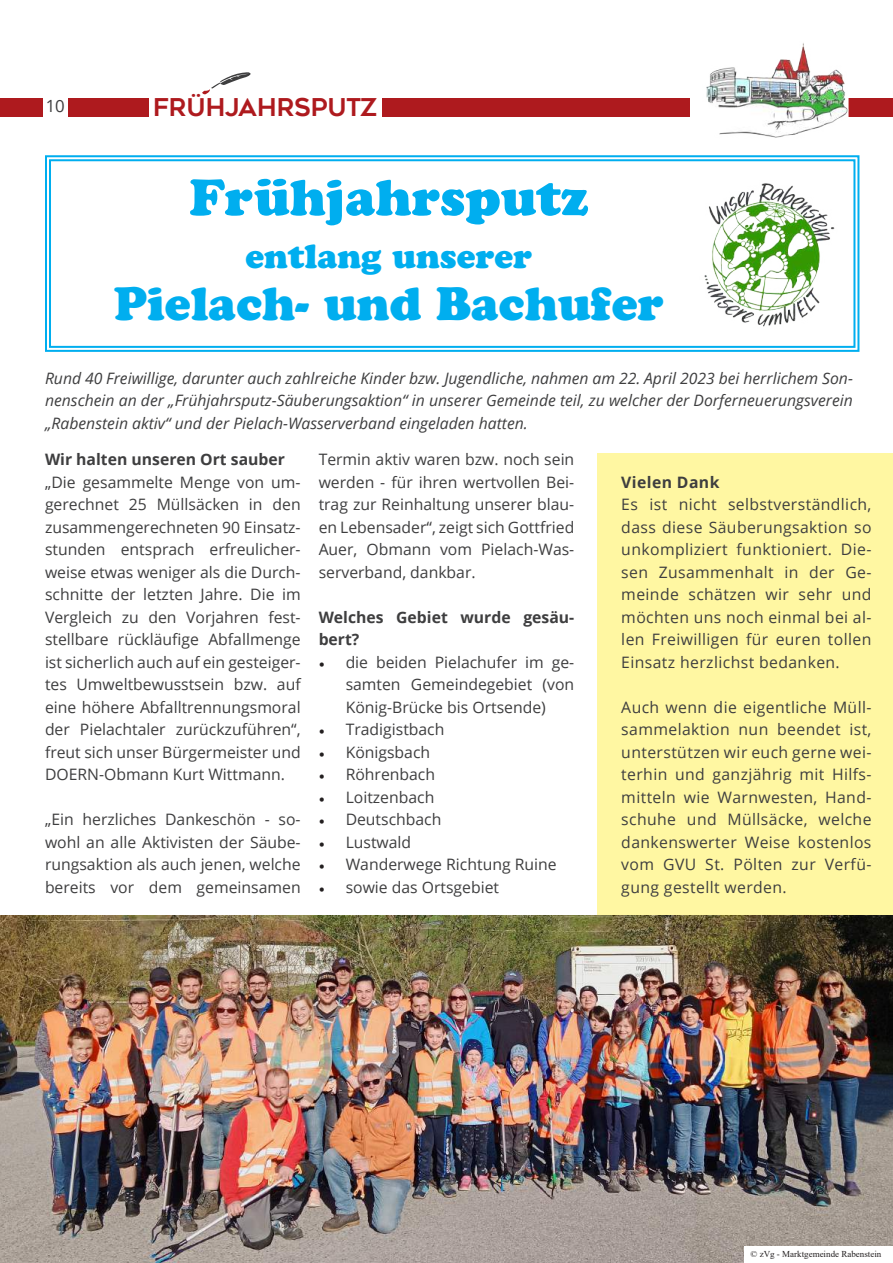
<style>
.page{position:relative;width:893px;height:1263px;background:#fff}
.page>*{position:absolute;margin:0;border:0;box-sizing:border-box;transform-origin:0 0}
.t1{font:50.55px "Cooper Black Std";color:#00aeef}
.t2{font:46.5px "Cooper Black Std";color:#00aeef}
.t3{font:33.6px "Cooper Black Std";color:#00aeef}
.t4{font:24.45px "Geometos";color:#ae1a1e}
.t5{font:16.8px "Open Sans";color:#3e3e3f}
.t6{font:15.75px/22.5px "Open Sans";color:#3e3e3f;text-align:justify}
.t7{font:italic 15.75px/22.5px "Open Sans";color:#3e3e3f;text-align:justify}
.t8{font:700 15.75px/22.5px "Open Sans";color:#3e3e3f}
.t9{font:700 15.75px "Open Sans";letter-spacing:.025em;color:#3e3e3f}
.t10{font:9px "Times New Roman";color:#231f20}
.s1{font-family:"Minion Pro";color:#231f20}
</style>
<div class="page">
<div style="left:597px;top:453px;width:296px;height:462px;background:#fff7a2"></div>
<div style="left:382px;top:98px;width:511px;height:19px;background:#ae1a1e"></div>
<div style="left:68px;top:98px;width:81px;height:19px;background:#ae1a1e"></div>
<div style="left:0;top:98px;width:43px;height:19px;background:#ae1a1e"></div>
<svg style="left:202px;top:72px;width:49px;height:22px"></svg>
<img style="left:0;top:915px;width:893px;height:348px">
<svg style="left:45px;top:155px;width:815px;height:197px"></svg>
<div style="left:49px;top:159px;width:806px;height:189px;border:2px solid #00aeef"></div>
<img style="left:681px;top:181px;width:167px;height:151px">
<div style="left:745px;top:1246px;width:148px;height:17px;background:#fff"></div>
<img style="left:692px;top:43px;width:154px;height:95px">
<p class="t5" style="left:46px;top:95px;width:21px">10</p>
<h3 class="t4" style="left:153px;top:94px;width:226px">FRÜHJAHRSPUTZ</h3>
<h1 class="t1" style="left:189px;top:167px;width:401px">Frühjahrsputz</h1>
<h3 class="t3" style="left:246px;top:236px;width:288px">entlang unserer</h3>
<h2 class="t2" style="left:114px;top:276px;width:551px">Pielach- und Bachufer</h2>
<p class="t7" style="left:45px;top:367px;width:809px">Rund 40 Freiwillige, darunter auch zahlreiche Kinder bzw. Jugendliche, nahmen am 22. April 2023 bei herrlichem Son&shy;nenschein an der „Frühjahrsputz-Säuberungsaktion“ in unserer Gemeinde teil, zu welcher der Dorferneuerungsverein „Rabenstein aktiv“ und der Pielach-Wasserverband eingeladen hatten.</p>
<p class="t8" style="left:45px;top:448px;width:241px">Wir halten unseren Ort sauber</p>
<p class="t6" style="left:45px;top:470px;width:257px">„Die gesammelte Menge von um&shy;gerechnet 25 Müllsäcken in den zusammengerechneten 90 Einsatz&shy;stunden entsprach erfreulicher&shy;weise etwas weniger als die Durch&shy;schnitte der letzten Jahre. Die im Vergleich zu den Vorjahren fest&shy;stellbare rückläufige Abfallmenge ist sicherlich auch auf ein gesteiger&shy;tes Umweltbewusstsein bzw. auf eine höhere Abfalltrennungsmoral der Pielachtaler zurückzuführen“, freut sich unser Bürgermeister und DOERN-Obmann Kurt Wittmann.</p>
<p class="t6" style="left:45px;top:808px;width:257px">„Ein herzliches Dankeschön - so&shy;wohl an alle Aktivisten der Säube&shy;rungsaktion als auch jenen, welche bereits vor dem gemeinsamen</p>
<p class="t6" style="left:319px;top:448px;width:257px">Termin aktiv waren bzw. noch sein werden - für ihren wertvollen Bei&shy;trag zur Reinhaltung unserer blau&shy;en Lebensader“, zeigt sich Gottfried Auer, Obmann vom Pielach-Was&shy;serverband, dankbar.</p>
<p class="t8" style="left:319px;top:605px;width:257px">Welches Gebiet wurde gesäu&shy;bert?</p>
<p class="t6" style="left:346px;top:650px;width:230px;text-indent:-27px"><span class="s1">•</span> die beiden Pielachufer im ge&shy;samten Gemeindegebiet (von König-Brücke bis Ortsende)</p>
<p class="t6" style="left:319px;top:718px;width:127px"><span class="s1">•</span> Tradigistbach</p>
<p class="t6" style="left:319px;top:740px;width:113px"><span class="s1">•</span> Königsbach</p>
<p class="t6" style="left:319px;top:763px;width:118px"><span class="s1">•</span> Röhrenbach</p>
<p class="t6" style="left:319px;top:785px;width:117px"><span class="s1">•</span> Loitzenbach</p>
<p class="t6" style="left:319px;top:808px;width:124px"><span class="s1">•</span> Deutschbach</p>
<p class="t6" style="left:319px;top:830px;width:94px"><span class="s1">•</span> Lustwald</p>
<p class="t6" style="left:319px;top:853px;width:239px"><span class="s1">•</span> Wanderwege Richtung Ruine</p>
<p class="t6" style="left:319px;top:875px;width:182px"><span class="s1">•</span> sowie das Ortsgebiet</p>
<p class="t9" style="left:621px;top:471px;width:100px">Vielen Dank</p>
<p class="t6" style="left:621px;top:493px;width:252px">Es ist nicht selbstverständlich, dass diese Säuberungsaktion so unkompliziert funktioniert. Die&shy;sen Zusammenhalt in der Ge&shy;meinde schätzen wir sehr und möchten uns noch einmal bei al&shy;len Freiwilligen für euren tollen Einsatz herzlichst bedanken.</p>
<p class="t6" style="left:621px;top:695px;width:252px">Auch wenn die eigentliche Müll&shy;sammelaktion nun beendet ist, unterstützen wir euch gerne wei&shy;terhin und ganzjährig mit Hilfs&shy;mitteln wie Warnwesten, Hand&shy;schuhe und Müllsäcke, welche dankenswerter Weise kostenlos vom GVU St. Pölten zur Verfü&shy;gung gestellt werden.</p>
<p class="t10" style="left:751px;top:1247px;width:132px">© zVg - Marktgemeinde Rabenstein</p>
</div>
